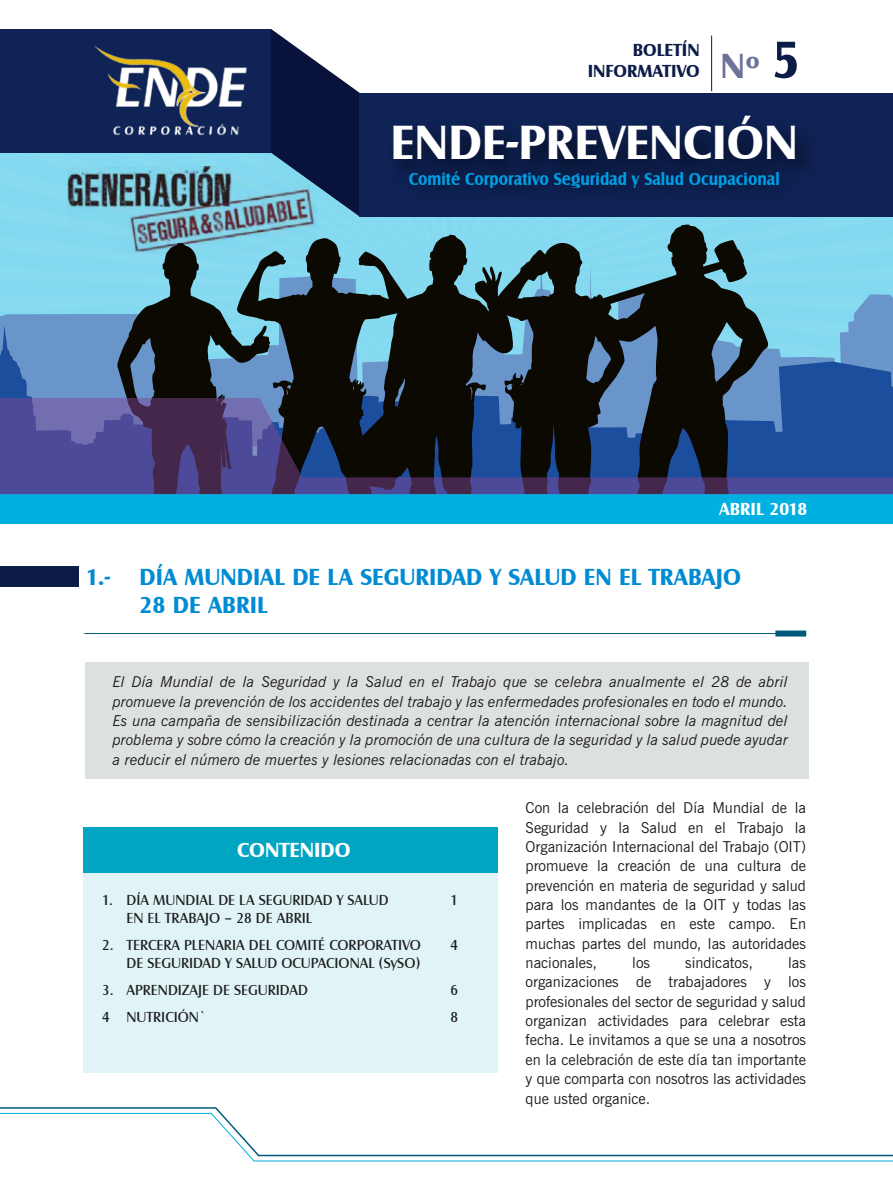
<style>
.page{position:relative;width:893px;height:1191px;background:#fff}
.page>*{position:absolute;margin:0;border:0;box-sizing:border-box;transform-origin:0 0}
.t1{font:700 49.5px "Castle T";color:#fff}
.t2{font:700 36px "Castle T";color:#6e739a}
.t3{font:700 24px/28.8px "Castle T";color:#008bd2}
.t4{font:700 21px "Castle T";color:#fff}
.t5{font:700 18px "Castle T";color:#009fe3;scale:.9 1}
.t6{font:700 18px/21.6px "Castle T";color:#0c1c49;text-align:right}
.t7{font:700 18px "Castle T";color:#fff}
.t8{font:15px/19.4px "News Gothic BT";color:#1d1d1b;text-align:justify}
.t9{font:italic 15px/19.4px "News Gothic BT";color:#1d1d1b;text-align:justify}
.t10{font:15px "Castle T";color:#1d1d1b}
.s1{font-size:54px;color:#0c1c49}
</style>
<div class="page">
<div style="left:83px;top:829px;width:414px;height:244px;background:#e0f4f8"></div>
<div style="left:83px;top:827px;width:414px;height:45px;background:#00a5c2"></div>
<div style="left:0;top:494px;width:893px;height:30px;background:#00b0e1"></div>
<svg style="left:0;top:29px;width:893px;height:466px;background:#58748f"></svg>
<div style="left:359px;top:93px;width:534px;height:123px;background:#0f2356"></div>
<img style="left:85px;top:29px;width:196px;height:139px">
<hr style="left:711px;top:36px;width:1px;height:55px;background:#0c1c49">
<div style="left:0;top:567px;width:78px;height:20px;background:#0c1c49"></div>
<svg style="left:0;top:1107px;width:221px;height:5px"></svg>
<svg style="left:0;top:1112px;width:893px;height:49px"></svg>
<hr style="left:84px;top:633px;width:722px;height:1px;background:#00597c">
<div style="left:775px;top:630px;width:31px;height:6px;background:#00597c"></div>
<div style="left:85px;top:662px;width:723px;height:116px;background:#dde0e0"></div>
<p class="t6" style="left:588px;top:39px;width:114px">BOLETÍN<br>INFORMATIVO</p>
<h2 class="t2" style="left:721px;top:45px;width:82px">Nº <span class="s1">5</span></h2>
<h1 class="t1" style="left:390px;top:114px;width:409px">ENDE-PREVENCIÓN</h1>
<p class="t5" style="left:409px;top:169px;width:414px">Comité Corporativo Seguridad y Salud Ocupacional</p>
<p class="t7" style="left:719px;top:499px;width:90px">ABRIL 2018</p>
<h3 class="t3" style="left:140px;top:562px;width:603px;text-indent:-54px">1.- DÍA MUNDIAL DE LA SEGURIDAD Y SALUD EN EL TRABAJO<br>28 DE ABRIL</h3>
<p class="t9" style="left:113px;top:672px;width:677px">El Día Mundial de la Seguridad y la Salud en el Trabajo que se celebra anualmente el 28 de abril promueve la prevención de los accidentes del trabajo y las enfermedades profesionales en todo el mundo.<br>Es una campaña de sensibilización destinada a centrar la atención internacional sobre la magnitud del problema y sobre cómo la creación y la promoción de una cultura de la seguridad y la salud puede ayudar a reducir el número de muertes y lesiones relacionadas con el trabajo.</p>
<h3 class="t4" style="left:237px;top:838px;width:115px">CONTENIDO</h3>
<p class="t10" style="left:102px;top:891px;width:288px">1. DÍA MUNDIAL DE LA SEGURIDAD Y SALUD</p>
<p class="t10" style="left:451px;top:891px;width:9px">1</p>
<p class="t10" style="left:126px;top:909px;width:187px">EN EL TRABAJO – 28 DE ABRIL</p>
<p class="t10" style="left:102px;top:936px;width:320px">2. TERCERA PLENARIA DEL COMITÉ CORPORATIVO</p>
<p class="t10" style="left:451px;top:936px;width:9px">4</p>
<p class="t10" style="left:126px;top:954px;width:295px">DE SEGURIDAD Y SALUD OCUPACIONAL (SySO)</p>
<p class="t10" style="left:102px;top:981px;width:207px">3. APRENDIZAJE DE SEGURIDAD</p>
<p class="t10" style="left:451px;top:981px;width:9px">6</p>
<p class="t10" style="left:102px;top:1008px;width:106px">4 NUTRICIÓN`</p>
<p class="t10" style="left:451px;top:1008px;width:9px">8</p>
<p class="t8" style="left:526px;top:798px;width:282px">Con la celebración del Día Mundial de la Seguridad y la Salud en el Trabajo la Organización Internacional del Trabajo (OIT) promueve la creación de una cultura de prevención en materia de seguridad y salud para los mandantes de la OIT y todas las partes implicadas en este campo. En muchas partes del mundo, las autoridades nacionales,</p>
<p class="t8" style="left:526px;top:953px;width:282px;text-indent:263px">las organizaciones de trabajadores y los profesionales del sector de seguridad y salud organizan actividades para celebrar esta fecha. Le invitamos a que se una a nosotros en la celebración de este día tan importante y que comparta con nosotros las actividades que usted organice.</p>
<p class="t8" style="left:632px;top:953px;width:19px">los</p>
<p class="t8" style="left:685px;top:953px;width:69px">sindicatos,</p>
</div>
